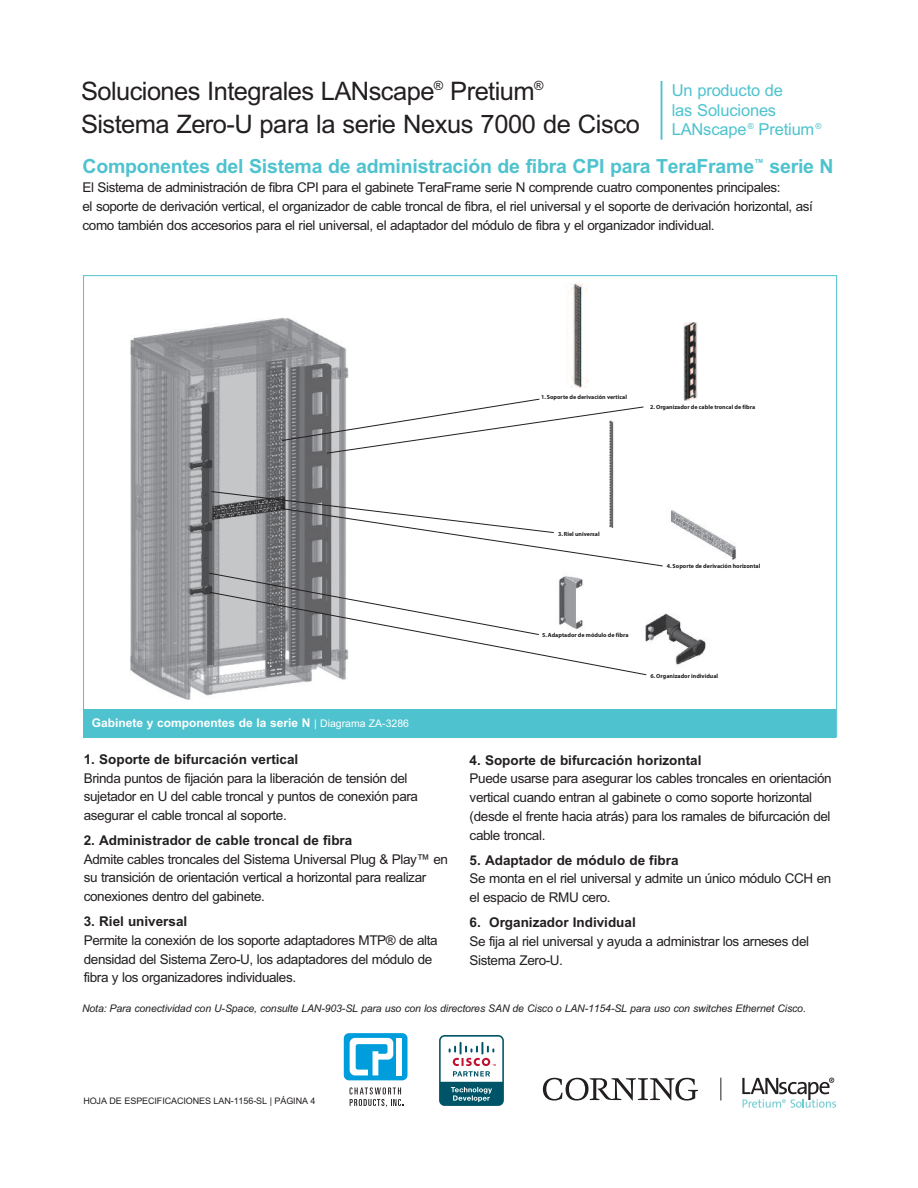
<style>
.page{position:relative;width:918px;height:1188px;background:#fff}
.page>*{position:absolute;margin:0;border:0;box-sizing:border-box;transform-origin:0 0}
.t1{font:25.5px/33px "Arial";letter-spacing:-.02em;color:#231f20}
.t2{font:700 19.5px "Arial";letter-spacing:-.01em;color:#4ec3cf}
.t3{font:16.5px/19.5px "Arial";letter-spacing:-.01em;color:#4ec3cf}
.t4{font:13.5px/18.8px "Arial";letter-spacing:-.03em;color:#231f20}
.t5{font:700 13.5px "Arial";color:#231f20}
.t6{font:700 12px "Arial";color:#fff}
.t7{font:italic 10.5px "Arial";letter-spacing:-.01em;color:#231f20}
.t8{font:9px "Arial";letter-spacing:-.01em;color:#231f20}
.t9{font:700 6px "Myriad";color:#231f20}
.s1{font-weight:400;font-size:10.5px}
</style>
<div class="page">
<div style="left:439px;top:1035px;width:65px;height:71px;background:linear-gradient(to right,#005467,#005467);border-radius:6px"></div>
<svg style="left:441px;top:1037px;width:61px;height:65px"></svg>
<svg style="left:350px;top:1087px;width:53px;height:20px"></svg>
<div style="left:344px;top:1033px;width:63px;height:47px;background:#009ddc;border-radius:5px"></div>
<div style="left:397px;top:1038px;width:5px;height:37px;background:#fff"></div>
<svg style="left:350px;top:1038px;width:44px;height:37px"></svg>
<svg style="left:543px;top:1078px;width:155px;height:23px"></svg>
<svg style="left:721px;top:1078px;width:1px;height:22px"></svg>
<svg style="left:742px;top:1078px;width:94px;height:30px"></svg>
<hr style="left:661px;top:81px;width:1px;height:59px;background:#4ec3cf">
<img style="left:645px;top:613px;width:61px;height:63px">
<img style="left:670px;top:510px;width:66px;height:50px">
<img style="left:130px;top:317px;width:219px;height:383px">
<svg style="left:281px;top:398px;width:363px;height:56px"></svg>
<svg style="left:208px;top:491px;width:455px;height:184px"></svg>
<img style="left:550px;top:569px;width:79px;height:67px">
<img style="left:683px;top:323px;width:14px;height:77px">
<img style="left:598px;top:420px;width:27px;height:108px">
<img style="left:571px;top:283px;width:18px;height:104px">
<div style="left:84px;top:709px;width:752px;height:28px;background:#4ec3cf"></div>
<h1 class="t1" style="left:81px;top:74px;width:560px">Soluciones Integrales LANscape<sup>®</sup> Pretium<sup>®<br></sup>Sistema Zero-U para la serie Nexus 7000 de Cisco</h1>
<p class="t3" style="left:672px;top:81px;width:151px">Un producto de<br>las Soluciones<br>LANscape <sup>®</sup> Pretium <sup>®</sup></p>
<h2 class="t2" style="left:82px;top:155px;width:753px">Componentes del Sistema de administración de fibra CPI para TeraFrame<sup>™</sup> serie N</h2>
<p class="t4" style="left:82px;top:178px;width:732px">El Sistema de administración de fibra CPI para el gabinete TeraFrame serie N comprende cuatro componentes principales:<br>el soporte de derivación vertical, el organizador de cable troncal de fibra, el riel universal y el soporte de derivación horizontal, así como también dos accesorios para el riel universal, el adaptador del módulo de fibra y el organizador individual.</p>
<p class="t9" style="left:541px;top:395px;width:87px">1. Soporte de derivación vertical</p>
<p class="t9" style="left:650px;top:405px;width:106px">2.Organizador de cable troncal de fibra</p>
<p class="t9" style="left:558px;top:531px;width:43px">3.Riel universal</p>
<p class="t9" style="left:667px;top:563px;width:95px">4. Soporte de derivación horizontal</p>
<p class="t6" style="left:92px;top:716px;width:319px">Gabinete y componentes de la serie N <span class="s1">| Diagrama ZA-3286</span></p>
<p class="t5" style="left:84px;top:751px;width:216px">1. Soporte de bifurcación vertical</p>
<p class="t4" style="left:84px;top:769px;width:336px">Brinda puntos de fijación para la liberación de tensión del sujetador en U del cable troncal y puntos de conexión para asegurar el cable troncal al soporte.</p>
<p class="t5" style="left:84px;top:832px;width:270px">2. Administrador de cable troncal de fibra</p>
<p class="t4" style="left:84px;top:850px;width:366px">Admite cables troncales del Sistema Universal Plug &amp; Play™ en su transición de orientación vertical a horizontal para realizar conexiones dentro del gabinete.</p>
<p class="t5" style="left:84px;top:914px;width:105px">3. Riel universal</p>
<p class="t4" style="left:84px;top:931px;width:356px">Permite la conexión de los soporte adaptadores MTP® de alta densidad del Sistema Zero-U, los adaptadores del módulo de fibra y los organizadores individuales.</p>
<p class="t9" style="left:542px;top:633px;width:88px">5.Adaptador de módulo de fibra</p>
<p class="t9" style="left:651px;top:674px;width:69px">6.Organizador individual</p>
<p class="t5" style="left:470px;top:752px;width:233px">4. Soporte de bifurcación horizontal</p>
<p class="t4" style="left:470px;top:769px;width:364px">Puede usarse para asegurar los cables troncales en orientación vertical cuando entran al gabinete o como soporte horizontal (desde el frente hacia atrás) para los ramales de bifurcación del cable troncal.</p>
<p class="t5" style="left:470px;top:852px;width:210px">5. Adaptador de módulo de fibra</p>
<p class="t4" style="left:470px;top:869px;width:363px">Se monta en el riel universal y admite un único módulo CCH en el espacio de RMU cero.</p>
<p class="t5" style="left:470px;top:914px;width:168px">6. Organizador Individual</p>
<p class="t4" style="left:470px;top:932px;width:341px">Se fija al riel universal y ayuda a administrar los arneses del<br>Sistema Zero-U.</p>
<p class="t7" style="left:82px;top:1002px;width:725px">Nota: Para conectividad con U-Space, consulte LAN-903-SL para uso con los directores SAN de Cisco o LAN-1154-SL para uso con switches Ethernet Cisco.</p>
<p class="t8" style="left:83px;top:1096px;width:234px">HOJA DE ESPECIFICACIONES LAN-1156-SL | PÁGINA 4</p>
</div>
